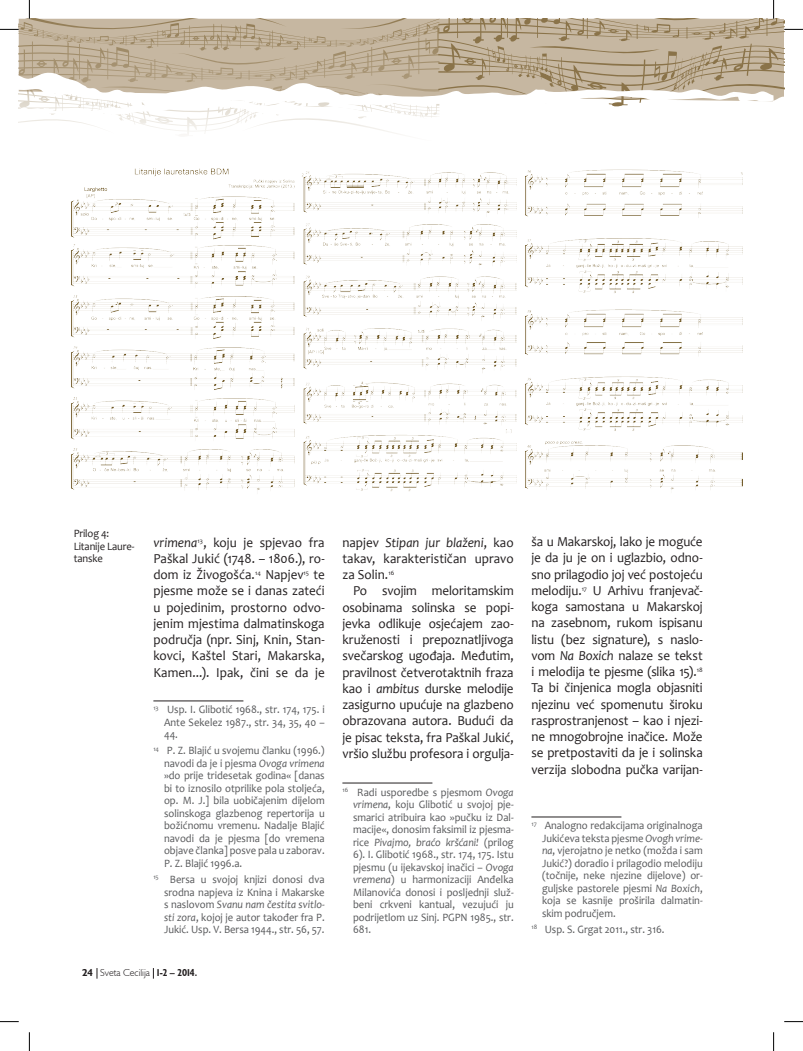
<style>
.page{position:relative;width:803px;height:1051px;background:#fff}
.page>*{position:absolute;margin:0;border:0;box-sizing:border-box;transform-origin:0 0}
.t1{font:13.75px/16.2px "Candara";color:#231f20;text-align:justify;scale:.95 1}
.t2{font:11.25px/12.5px "Candara";color:#57585a;text-align:justify;scale:.94 1}
.t3{font:11.25px/12.5px "Candara";letter-spacing:-.01em;color:#231f20;scale:.94 1}
.t4{font:300 10px "Humanist 521 BT";color:#231f20}
.s1{font-style:italic}
.s2{font-weight:700}
.s3{font-weight:700;font-stretch:condensed}
</style>
<div class="page">
<svg style="left:19px;top:120px;width:382px;height:15px"></svg>
<hr style="left:153px;top:701px;width:90px;height:1px;background:#231f20">
<hr style="left:342px;top:783px;width:90px;height:1px;background:#231f20">
<hr style="left:531px;top:817px;width:90px;height:1px;background:#231f20">
<img style="left:302px;top:171px;width:215px;height:320px">
<img style="left:71px;top:168px;width:224px;height:323px">
<img style="left:525px;top:169px;width:217px;height:321px">
<svg style="left:0;top:1021px;width:19px;height:1px"></svg>
<svg style="left:784px;top:1021px;width:19px;height:1px"></svg>
<svg style="left:29px;top:1032px;width:1px;height:19px"></svg>
<svg style="left:0;top:0;width:803px;height:120px"></svg>
<svg style="left:773px;top:1032px;width:1px;height:19px"></svg>
<p class="t3" style="left:74px;top:527px;width:66px">Prilog 4:<br>Litanije Laure&shy;tanske</p>
<p class="t1" style="left:153px;top:534px;width:182px"><span class="s1">vrimena</span><sup>13</sup>, koju je spjevao fra Paškal Jukić (1748. – 1806.), ro&shy;dom iz Živogošća.<sup>14</sup> Napjev<sup>15</sup> te pjesme može se i danas zateći u pojedinim, prostorno odvo&shy;jenim mjestima dalmatinskoga područja (npr. Sinj, Knin, Stan&shy;kovci, Kaštel Stari, Makarska, Kamen...). Ipak, čini se da je</p>
<p class="t2" style="left:164px;top:703px;width:172px;text-indent:-11px"><sup>13</sup> Usp. I. Glibotić 1968., str. 174, 175. i Ante Sekelez 1987., str. 34, 35, 40 – 44.</p>
<p class="t2" style="left:164px;top:744px;width:172px;text-indent:-11px"><sup>14</sup> P. Z. Blajić u svojemu članku (1996.) navodi da je i pjesma <span class="s1">Ovoga vrimena </span>»do prije tridesetak godina« [danas bi to iznosilo otprilike pola stoljeća, op. M. J.] bila uobičajenim dijelom solinskoga glazbenog repertorija u božićnomu vremenu. Nadalje Blajić navodi da je pjesma [do vremena objave članka] posve pala u zaborav.<br>P. Z. Blajić 1996.a.</p>
<p class="t2" style="left:164px;top:873px;width:172px;text-indent:-11px"><sup>15</sup> Bersa u svojoj knjizi donosi dva srodna napjeva iz Knina i Makarske s naslovom <span class="s1">Svanu nam čestita svitlo&shy;sti zora</span>, kojoj je autor također fra P.<br>Jukić. Usp. V. Bersa 1944., str. 56, 57.</p>
<p class="t4" style="left:82px;top:966px;width:116px"><span class="s2">24</span> Sveta Cecilija <span class="s3">1-2 – 2014.</span></p>
<p class="t1" style="left:342px;top:534px;width:182px">napjev <span class="s1">Stipan jur blaženi</span>, kao takav, karakterističan upravo za Solin.<sup>16</sup></p>
<p class="t1" style="left:342px;top:583px;width:182px;text-indent:11px">Po svojim meloritamskim osobinama solinska se popi&shy;jevka odlikuje osjećajem zao&shy;kruženosti i prepoznatljivoga svečarskog ugođaja. Međutim, pravilnost četverotaktnih fraza kao i <span class="s1">ambitus</span> durske melodije zasigurno upućuje na glazbeno obrazovana autora. Budući da je pisac teksta, fra Paškal Jukić, vršio službu profesora i orgulja-</p>
<p class="t2" style="left:353px;top:785px;width:172px;text-indent:-11px"><sup>16</sup> Radi usporedbe s pjesmom <span class="s1">Ovoga vrimena</span>, koju Glibotić u svojoj pje&shy;smarici atribuira kao »pučku iz Dal&shy;macije«, donosim faksimil iz pjesma&shy;rice <span class="s1">Pivajmo, braćo kršćani!</span> (prilog 6). I. Glibotić 1968., str. 174, 175. Istu pjesmu (u ijekavskoj inačici – <span class="s1">Ovoga vremena</span>) u harmonizaciji Anđelka Milanovića donosi i posljednji služ&shy;beni crkveni kantual, vezujući ju podrijetlom uz Sinj. PGPN 1985., str.<br>681.</p>
<p class="t1" style="left:531px;top:533px;width:182px">ša u Makarskoj, lako je moguće je da ju je on i uglazbio, odno&shy;sno prilagodio joj već postojeću melodiju.<sup>17</sup> U Arhivu franjevač&shy;koga samostana u Makarskoj na zasebnom, rukom ispisanu listu (bez signature), s naslo&shy;vom <span class="s1">Na Boxich</span> nalaze se tekst i melodija te pjesme (slika 15).<sup>18<br></sup>Ta bi činjenica mogla objasniti njezinu već spomenutu široku rasprostranjenost – kao i njezi&shy;ne mnogobrojne inačice. Može se pretpostaviti da je i solinska verzija slobodna pučka varijan-</p>
<p class="t2" style="left:542px;top:819px;width:172px;text-indent:-11px"><sup>17</sup> Analogno redakcijama originalnoga Jukićeva teksta pjesme <span class="s1">Ovogh vrime&shy;na</span>, vjerojatno je netko (možda i sam Jukić?) doradio i prilagodio melodiju (točnije, neke njezine dijelove) or&shy;guljske pastorele pjesmi <span class="s1">Na Boxich</span>, koja se kasnije proširila dalmatin&shy;skim područjem.</p>
<p class="t2" style="left:531px;top:923px;width:143px"><sup>18</sup> Usp. S. Grgat 2011., str. 316.</p>
</div>
